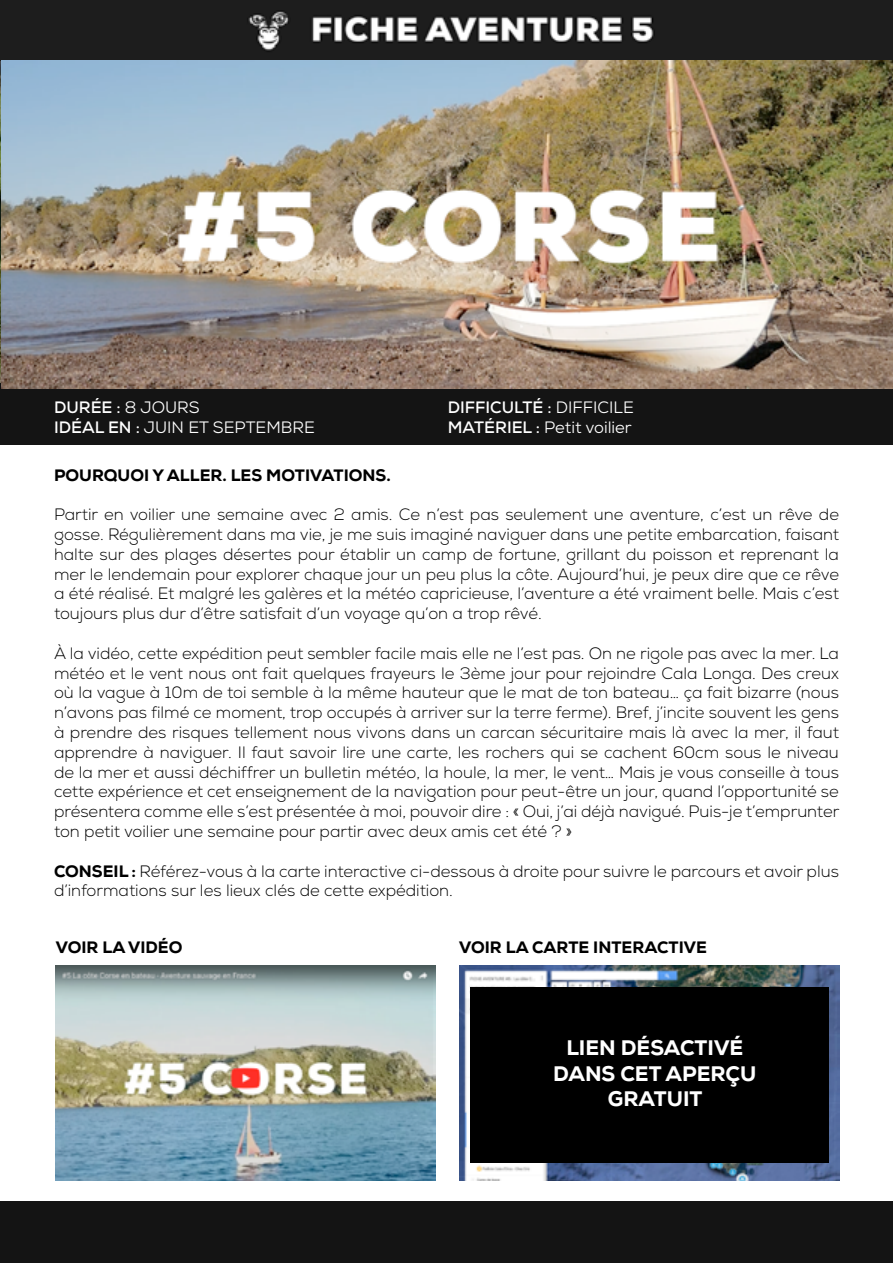
<style>
.page{position:relative;width:893px;height:1263px;background:#fff}
.page>*{position:absolute;margin:0;border:0;box-sizing:border-box;transform-origin:0 0}
.t1{font:800 21px/25.2px "Nexa";color:#fff;text-align:center}
.t2{font:300 16.5px/19.8px "Nexa";color:#000;text-align:justify}
.t3{font:16.5px/19.8px "Nexa";color:#fff}
.t4{font:800 16.5px "Nexa";color:#000}
.s1{font-weight:700}
.s2{font-weight:800}
</style>
<div class="page">
<div style="left:0;top:383px;width:893px;height:61px;background:#141414"></div>
<img style="left:0;top:0;width:893px;height:389px">
<div style="left:0;top:1201px;width:893px;height:62px;background:#141414"></div>
<img style="left:56px;top:966px;width:380px;height:214px">
<img style="left:459px;top:966px;width:380px;height:214px">
<div style="left:470px;top:988px;width:358px;height:175px;background:#000"></div>
<p class="t3" style="left:54px;top:397px;width:262px"><span class="s1">DURÉE :</span> 8 JOURS<br><span class="s1">IDÉAL EN :</span> JUIN ET SEPTEMBRE</p>
<p class="t4" style="left:54px;top:464px;width:338px">POURQUOI Y ALLER. LES MOTIVATIONS.</p>
<p class="t2" style="left:54px;top:505px;width:787px">Partir en voilier une semaine avec 2 amis. Ce n’est pas seulement une aventure, c’est un rêve de gosse. Régulièrement dans ma vie, je me suis imaginé naviguer dans une petite embarcation, faisant halte sur des plages désertes pour établir un camp de fortune, grillant du poisson et reprenant la mer le lendemain pour explorer chaque jour un peu plus la côte. Aujourd’hui, je peux dire que ce rêve a été réalisé. Et malgré les galères et la météo capricieuse, l’aventure a été vraiment belle. Mais c’est toujours plus dur d’être satisfait d’un voyage qu’on a trop rêvé.</p>
<p class="t2" style="left:54px;top:644px;width:787px">À la vidéo, cette expédition peut sembler facile mais elle ne l’est pas. On ne rigole pas avec la mer. La météo et le vent nous ont fait quelques frayeurs le 3ème jour pour rejoindre Cala Longa. Des creux où la vague à 10m de toi semble à la même hauteur que le mat de ton bateau… ça fait bizarre (nous n’avons pas filmé ce moment, trop occupés à arriver sur la terre ferme). Bref, j’incite souvent les gens à prendre des risques tellement nous vivons dans un carcan sécuritaire mais là avec la mer, il faut apprendre à naviguer. Il faut savoir lire une carte, les rochers qui se cachent 60cm sous le niveau de la mer et aussi déchiffrer un bulletin météo, la houle, la mer, le vent… Mais je vous conseille à tous cette expérience et cet enseignement de la navigation pour peut-être un jour, quand l’opportunité se présentera comme elle s’est présentée à moi, pouvoir dire : « Oui, j’ai déjà navigué. Puis-je t’emprunter ton petit voilier une semaine pour partir avec deux amis cet été ? »</p>
<p class="t2" style="left:54px;top:861px;width:786px"><span class="s2">CONSEIL :</span> Référez-vous à la carte interactive ci-dessous à droite pour suivre le parcours et avoir plus d’informations sur les lieux clés de cette expédition.</p>
<p class="t3" style="left:448px;top:397px;width:188px"><span class="s1">DIFFICULTÉ :</span> DIFFICILE<br><span class="s1">MATÉRIEL :</span> Petit voilier</p>
<p class="t4" style="left:56px;top:937px;width:128px">VOIR LA VIDÉO</p>
<p class="t4" style="left:459px;top:937px;width:249px">VOIR LA CARTE INTERACTIVE</p>
<p class="t1" style="left:553px;top:1036px;width:205px">LIEN DÉSACTIVÉ<br>DANS CET APERÇU<br>GRATUIT</p>
</div>
